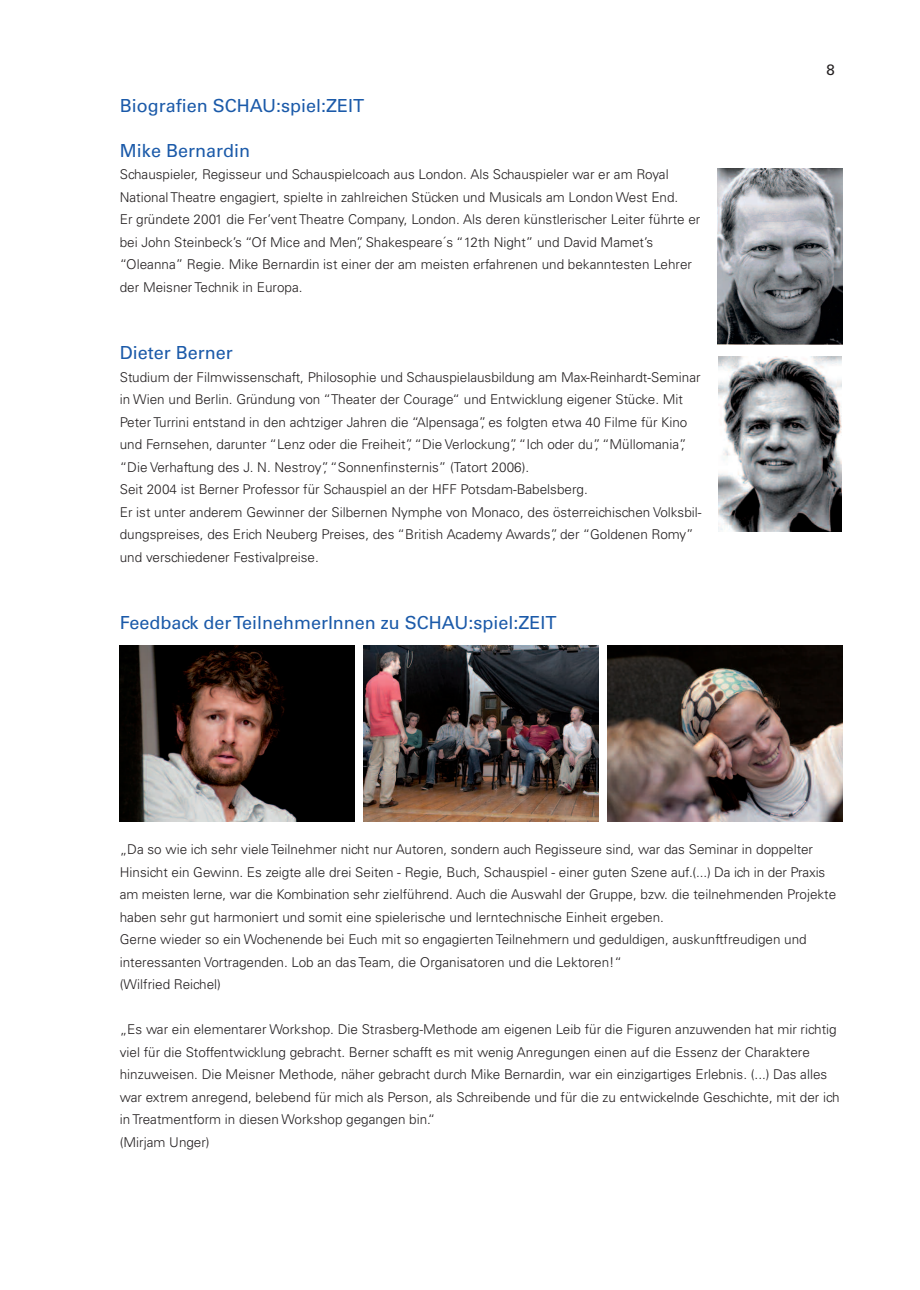
<style>
.page{position:relative;width:920px;height:1290px;background:#fff}
.page>*{position:absolute;margin:0;border:0;box-sizing:border-box;transform-origin:0 0}
.t1{font:500 18px "Univers CE";color:#1b5aa9}
.t2{font:500 15px "Univers CE";color:#231f20}
.t3{font:300 13.5px/22.5px "Univers CE";color:#231f20}
</style>
<div class="page">
<img style="left:717px;top:168px;width:126px;height:176px">
<img style="left:718px;top:356px;width:124px;height:175px">
<img style="left:608px;top:645px;width:235px;height:176px">
<img style="left:364px;top:645px;width:235px;height:176px">
<img style="left:120px;top:645px;width:235px;height:176px">
<h1 class="t1" style="left:120px;top:95px;width:246px">Biografien SCHAU:spiel:ZEIT</h1>
<h1 class="t1" style="left:120px;top:140px;width:132px">Mike Bernardin</h1>
<p class="t3" style="left:120px;top:163px;width:582px">Schauspieler, Regisseur und Schauspielcoach aus London. Als Schauspieler war er am Royal National Theatre engagiert, spielte in zahlreichen Stücken und Musicals am London West End.<br>Er gründete 2001 die Fer’vent Theatre Company, London. Als deren künstlerischer Leiter führte er bei John Steinbeck’s “Of Mice and Men”, Shakespeare´s “12th Night” und David Mamet’s “Oleanna” Regie. Mike Bernardin ist einer der am meisten erfahrenen und bekanntesten Lehrer der Meisner Technik in Europa.</p>
<h1 class="t1" style="left:120px;top:342px;width:114px">Dieter Berner</h1>
<p class="t3" style="left:120px;top:366px;width:583px">Studium der Filmwissenschaft, Philosophie und Schauspielausbildung am Max-Reinhardt-Seminar in Wien und Berlin. Gründung von “Theater der Courage“ und Entwicklung eigener Stücke. Mit Peter Turrini entstand in den achtziger Jahren die “Alpensaga”, es folgten etwa 40 Filme für Kino und Fernsehen, darunter “Lenz oder die Freiheit”, “Die Verlockung”, “Ich oder du”, “Müllomania”, “Die Verhaftung des J. N. Nestroy”, “Sonnenfinsternis” (Tatort 2006).<br>Seit 2004 ist Berner Professor für Schauspiel an der HFF Potsdam-Babelsberg.<br>Er ist unter anderem Gewinner der Silbernen Nymphe von Monaco, des österreichischen Volksbil&shy;dungspreises, des Erich Neuberg Preises, des “British Academy Awards”, der “Goldenen Romy” und verschiedener Festivalpreise.</p>
<h1 class="t1" style="left:120px;top:612px;width:438px">Feedback derTeilnehmerInnen zu SCHAU:spiel:ZEIT</h1>
<p class="t2" style="left:826px;top:61px;width:10px">8</p>
<p class="t3" style="left:120px;top:838px;width:718px">„Da so wie ich sehr viele Teilnehmer nicht nur Autoren, sondern auch Regisseure sind, war das Seminar in doppelter Hinsicht ein Gewinn. Es zeigte alle drei Seiten - Regie, Buch, Schauspiel - einer guten Szene auf.(...) Da ich in der Praxis am meisten lerne, war die Kombination sehr zielführend. Auch die Auswahl der Gruppe, bzw. die teilnehmenden Projekte haben sehr gut harmoniert und somit eine spielerische und lerntechnische Einheit ergeben.<br>Gerne wieder so ein Wochenende bei Euch mit so engagierten Teilnehmern und geduldigen, auskunftfreudigen und interessanten Vortragenden. Lob an das Team, die Organisatoren und die Lektoren!“<br>(Wilfried Reichel)</p>
<p class="t3" style="left:120px;top:1018px;width:721px">„Es war ein elementarer Workshop. Die Strasberg-Methode am eigenen Leib für die Figuren anzuwenden hat mir richtig viel für die Stoffentwicklung gebracht. Berner schafft es mit wenig Anregungen einen auf die Essenz der Charaktere hinzuweisen. Die Meisner Methode, näher gebracht durch Mike Bernardin, war ein einzigartiges Erlebnis. (...) Das alles war extrem anregend, belebend für mich als Person, als Schreibende und für die zu entwickelnde Geschichte, mit der ich in Treatmentform in diesen Workshop gegangen bin.“<br>(Mirjam Unger)</p>
</div>
